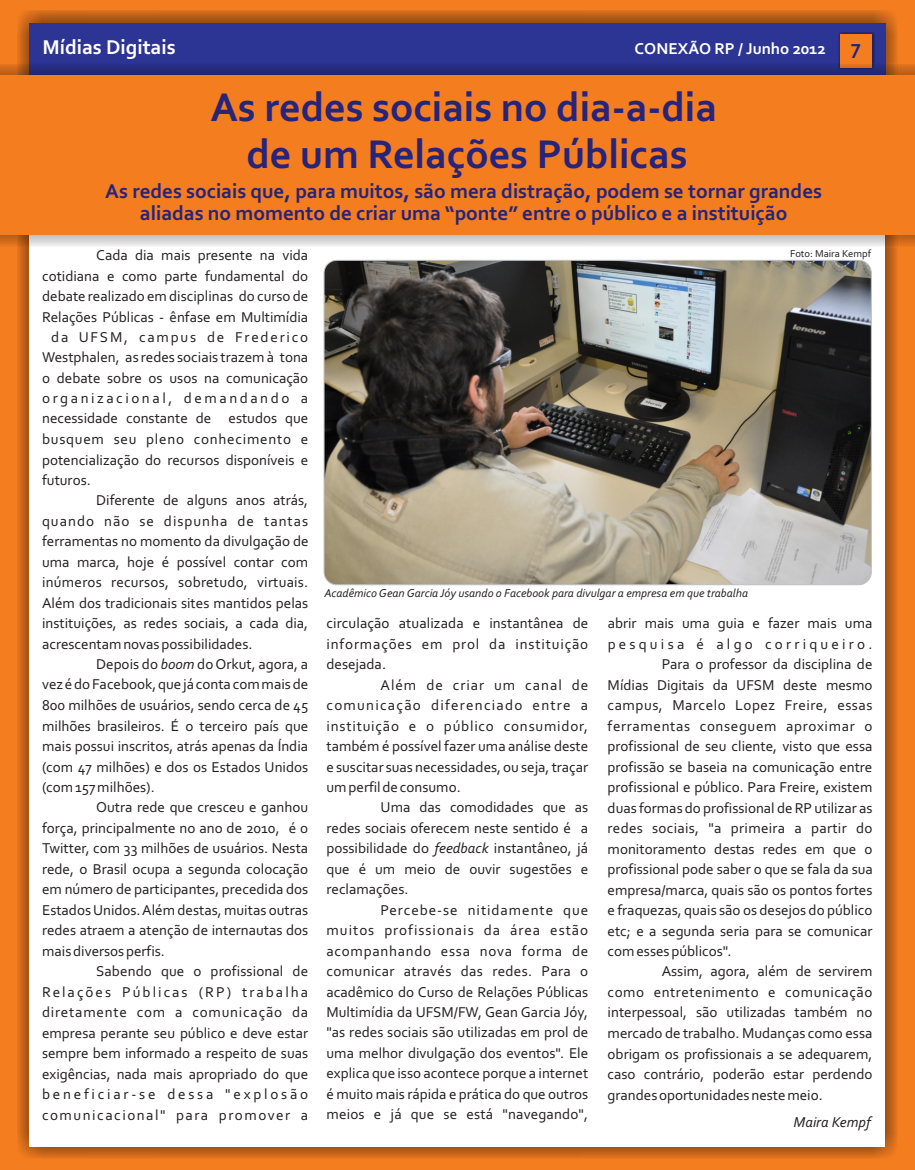
<style>
.page{position:relative;width:915px;height:1170px;background:#fff}
.page>*{position:absolute;margin:0;border:0;box-sizing:border-box;transform-origin:0 0}
.t1{font:700 42px/47.2px "Corbel";color:#26247b;text-align:center}
.t2{font:700 21px/21.8px "Corbel";color:#26247b;text-align:center}
.t3{font:700 21px "Corbel";color:#fff}
.t4{font:700 16.5px "Corbel";color:#fff}
.t5{font:15px/20.5px "Corbel";color:#231f20;text-align:justify}
.t6{font:15px "Corbel";letter-spacing:.035em;color:#231f20}
.t7{font:15px "Corbel";letter-spacing:.05em;color:#231f20}
.t8{font:15px "Corbel";letter-spacing:.02em;color:#231f20}
.t9{font:15px "Corbel";letter-spacing:.04em;color:#231f20}
.t10{font:15px "Corbel";letter-spacing:.135em;color:#231f20}
.t11{font:15px "Corbel";letter-spacing:.1em;color:#231f20}
.t12{font:15px "Corbel";letter-spacing:.065em;color:#231f20}
.t13{font:15px "Corbel";letter-spacing:.185em;color:#231f20}
.t14{font:15px "Corbel";letter-spacing:.17em;color:#231f20}
.t15{font:15px "Corbel";letter-spacing:.215em;color:#231f20}
.t16{font:15px "Corbel";letter-spacing:.12em;color:#231f20}
.t17{font:italic 15px "Corbel";color:#231f20}
.t18{font:italic 12px "Corbel";color:#231f20}
.t19{font:10.5px "Corbel";color:#231f20}
.s1{font-size:21px;color:#26247b}
.s2{font-style:italic}
</style>
<div class="page">
<div style="left:0;top:0;width:914px;height:1169px;background:#f47d20"></div>
<div style="left:17px;top:10px;width:880px;height:1149px;background:#231f20;opacity:.69"></div>
<div style="left:30px;top:23px;width:854px;height:1123px;background:#fff"></div>
<div style="left:30px;top:23px;width:854px;height:59px;background:#2c3494"></div>
<div style="left:837px;top:32px;width:37px;height:38px;background:#231f20;opacity:.49"></div>
<div style="left:839px;top:34px;width:32px;height:33px;background:#f47d20"></div>
<div style="left:0;top:63px;width:914px;height:184px;background:#231f20;opacity:.49"></div>
<div style="left:0;top:75px;width:914px;height:160px;background:#f47d20"></div>
<img style="left:324px;top:260px;width:547px;height:324px;border-radius:13px">
<h2 class="t3" style="left:43px;top:38px;width:134px">Mídias Digitais</h2>
<p class="t4" style="left:634px;top:42px;width:228px">CONEXÃO RP / Junho 2012 <span class="s1">7</span></p>
<h1 class="t1" style="left:210px;top:87px;width:508px">As redes sociais no dia-a-dia de um Relações Públicas</h1>
<h2 class="t2" style="left:105px;top:182px;width:718px">As redes sociais que, para muitos, são mera distração, podem se tornar grandes aliadas no momento de criar uma “ponte” entre o público e a instituição</h2>
<p class="t5" style="left:96px;top:246px;width:213px">Cada dia mais presente na vida</p>
<p class="t5" style="left:42px;top:267px;width:267px">cotidiana e como parte fundamental do</p>
<p class="t5" style="left:42px;top:287px;width:267px">debate realizado em disciplinas do curso de</p>
<p class="t5" style="left:42px;top:308px;width:267px">Relações Públicas - ênfase em Multimídia</p>
<p class="t16" style="left:51px;top:331px;width:258px">da UFSM, campus de Frederico</p>
<p class="t5" style="left:42px;top:348px;width:267px">Westphalen, as redes sociais trazem à tona</p>
<p class="t5" style="left:42px;top:369px;width:267px">o debate sobre os usos na comunicação</p>
<p class="t14" style="left:42px;top:392px;width:267px">organizacional, demandando a</p>
<p class="t5" style="left:42px;top:409px;width:267px">necessidade constante de estudos que</p>
<p class="t7" style="left:42px;top:433px;width:267px">busquem seu pleno conhecimento e</p>
<p class="t5" style="left:42px;top:450px;width:267px">potencialização do recursos disponíveis e</p>
<p class="t5" style="left:42px;top:471px;width:50px">futuros.</p>
<p class="t5" style="left:96px;top:491px;width:213px">Diferente de alguns anos atrás,</p>
<p class="t12" style="left:42px;top:514px;width:267px">quando não se dispunha de tantas</p>
<p class="t5" style="left:42px;top:532px;width:268px">ferramentas no momento da divulgação de</p>
<p class="t5" style="left:42px;top:552px;width:267px">uma marca, hoje é possível contar com</p>
<p class="t5" style="left:42px;top:573px;width:267px">inúmeros recursos, sobretudo, virtuais.</p>
<p class="t5" style="left:42px;top:593px;width:267px">Além dos tradicionais sites mantidos pelas</p>
<p class="t5" style="left:42px;top:614px;width:267px">instituições, as redes sociais, a cada dia,</p>
<p class="t5" style="left:42px;top:634px;width:212px">acrescentam novas possibilidades.</p>
<p class="t5" style="left:96px;top:655px;width:213px">Depois do <span class="s2">boom</span> do Orkut, agora, a</p>
<p class="t5" style="left:42px;top:675px;width:267px">vez é do Facebook, que já conta com mais de</p>
<p class="t5" style="left:42px;top:696px;width:267px">800 milhões de usuários, sendo cerca de 45</p>
<p class="t5" style="left:42px;top:716px;width:267px">milhões brasileiros. É o terceiro país que</p>
<p class="t5" style="left:42px;top:737px;width:267px">mais possui inscritos, atrás apenas da Índia</p>
<p class="t5" style="left:42px;top:757px;width:267px">(com 47 milhões) e dos os Estados Unidos</p>
<p class="t5" style="left:42px;top:778px;width:114px">(com 157 milhões).</p>
<p class="t5" style="left:96px;top:798px;width:213px">Outra rede que cresceu e ganhou</p>
<p class="t5" style="left:42px;top:818px;width:267px">força, principalmente no ano de 2010, é o</p>
<p class="t5" style="left:42px;top:839px;width:267px">Twitter, com 33 milhões de usuários. Nesta</p>
<p class="t5" style="left:42px;top:859px;width:267px">rede, o Brasil ocupa a segunda colocação</p>
<p class="t5" style="left:42px;top:880px;width:267px">em número de participantes, precedida dos</p>
<p class="t5" style="left:42px;top:900px;width:267px">Estados Unidos. Além destas, muitas outras</p>
<p class="t5" style="left:42px;top:921px;width:267px">redes atraem a atenção de internautas dos</p>
<p class="t5" style="left:42px;top:941px;width:124px">mais diversos perfis.</p>
<p class="t5" style="left:96px;top:962px;width:213px">Sabendo que o profissional de</p>
<p class="t10" style="left:42px;top:985px;width:267px">Relações Públicas (RP) trabalha</p>
<p class="t7" style="left:42px;top:1005px;width:267px">diretamente com a comunicação da</p>
<p class="t5" style="left:42px;top:1023px;width:267px">empresa perante seu público e deve estar</p>
<p class="t5" style="left:42px;top:1044px;width:267px">sempre bem informado a respeito de suas</p>
<p class="t5" style="left:42px;top:1064px;width:267px">exigências, nada mais apropriado do que</p>
<p class="t13" style="left:42px;top:1087px;width:267px">beneficiar-se dessa "explosão</p>
<p class="t11" style="left:42px;top:1108px;width:267px">comunicacional" para promover a</p>
<p class="t19" style="left:789px;top:249px;width:82px">Foto: Maira Kempf</p>
<p class="t18" style="left:324px;top:588px;width:425px">Acadêmico Gean Garcia Jóy usando o Facebook para divulgar a empresa em que trabalha</p>
<p class="t5" style="left:326px;top:614px;width:263px">circulação atualizada e instantânea de informações em prol da instituição desejada.</p>
<p class="t5" style="left:326px;top:675px;width:263px;text-indent:54px">Além de criar um canal de comunicação diferenciado entre a instituição e o público consumidor, também é possível fazer uma análise deste e suscitar suas necessidades, ou seja, traçar um perfil de consumo.</p>
<p class="t5" style="left:326px;top:798px;width:263px;text-indent:54px">Uma das comodidades que as redes sociais oferecem neste sentido é a possibilidade do <span class="s2">feedback</span> instantâneo, já que é um meio de ouvir sugestões e reclamações.</p>
<p class="t5" style="left:326px;top:900px;width:263px;text-indent:54px">Percebe-se nitidamente que muitos profissionais da área estão acompanhando essa nova forma de comunicar através das redes. Para o acadêmico do Curso de Relações Públicas Multimídia da UFSM/FW, Gean Garcia Jóy, "as redes sociais são utilizadas em prol de uma melhor divulgação dos eventos". Ele explica que isso acontece porque a internet é muito mais rápida e prática do que outros meios e já que se está "navegando",</p>
<p class="t5" style="left:607px;top:614px;width:266px">abrir mais uma guia e fazer mais uma</p>
<p class="t15" style="left:607px;top:637px;width:266px">pesquisa é algo corriqueiro.</p>
<p class="t5" style="left:661px;top:655px;width:212px">Para o professor da disciplina de</p>
<p class="t5" style="left:607px;top:675px;width:266px">Mídias Digitais da UFSM deste mesmo</p>
<p class="t6" style="left:607px;top:698px;width:266px">campus, Marcelo Lopez Freire, essas</p>
<p class="t9" style="left:607px;top:719px;width:266px">ferramentas conseguem aproximar o</p>
<p class="t5" style="left:607px;top:737px;width:266px">profissional de seu cliente, visto que essa</p>
<p class="t5" style="left:607px;top:757px;width:266px">profissão se baseia na comunicação entre</p>
<p class="t5" style="left:607px;top:778px;width:266px">profissional e público. Para Freire, existem</p>
<p class="t5" style="left:607px;top:798px;width:266px">duas formas do profissional de RP utilizar as</p>
<p class="t8" style="left:607px;top:822px;width:266px">redes sociais, "a primeira a partir do</p>
<p class="t5" style="left:607px;top:839px;width:266px">monitoramento destas redes em que o</p>
<p class="t5" style="left:607px;top:860px;width:267px">profissional pode saber o que se fala da sua</p>
<p class="t5" style="left:607px;top:880px;width:266px">empresa/marca, quais são os pontos fortes</p>
<p class="t5" style="left:607px;top:901px;width:266px">e fraquezas, quais são os desejos do público</p>
<p class="t5" style="left:607px;top:921px;width:266px">etc; e a segunda seria para se comunicar</p>
<p class="t5" style="left:607px;top:942px;width:125px">com esses públicos".</p>
<p class="t5" style="left:661px;top:962px;width:212px">Assim, agora, além de servirem</p>
<p class="t6" style="left:607px;top:985px;width:266px">como entretenimento e comunicação</p>
<p class="t5" style="left:607px;top:1003px;width:266px">interpessoal, são utilizadas também no</p>
<p class="t5" style="left:607px;top:1023px;width:266px">mercado de trabalho. Mudanças como essa</p>
<p class="t5" style="left:607px;top:1044px;width:266px">obrigam os profissionais a se adequarem,</p>
<p class="t5" style="left:607px;top:1064px;width:266px">caso contrário, poderão estar perdendo</p>
<p class="t5" style="left:607px;top:1085px;width:216px">grandes oportunidades neste meio.</p>
<p class="t17" style="left:793px;top:1115px;width:79px">Maira Kempf</p>
</div>
